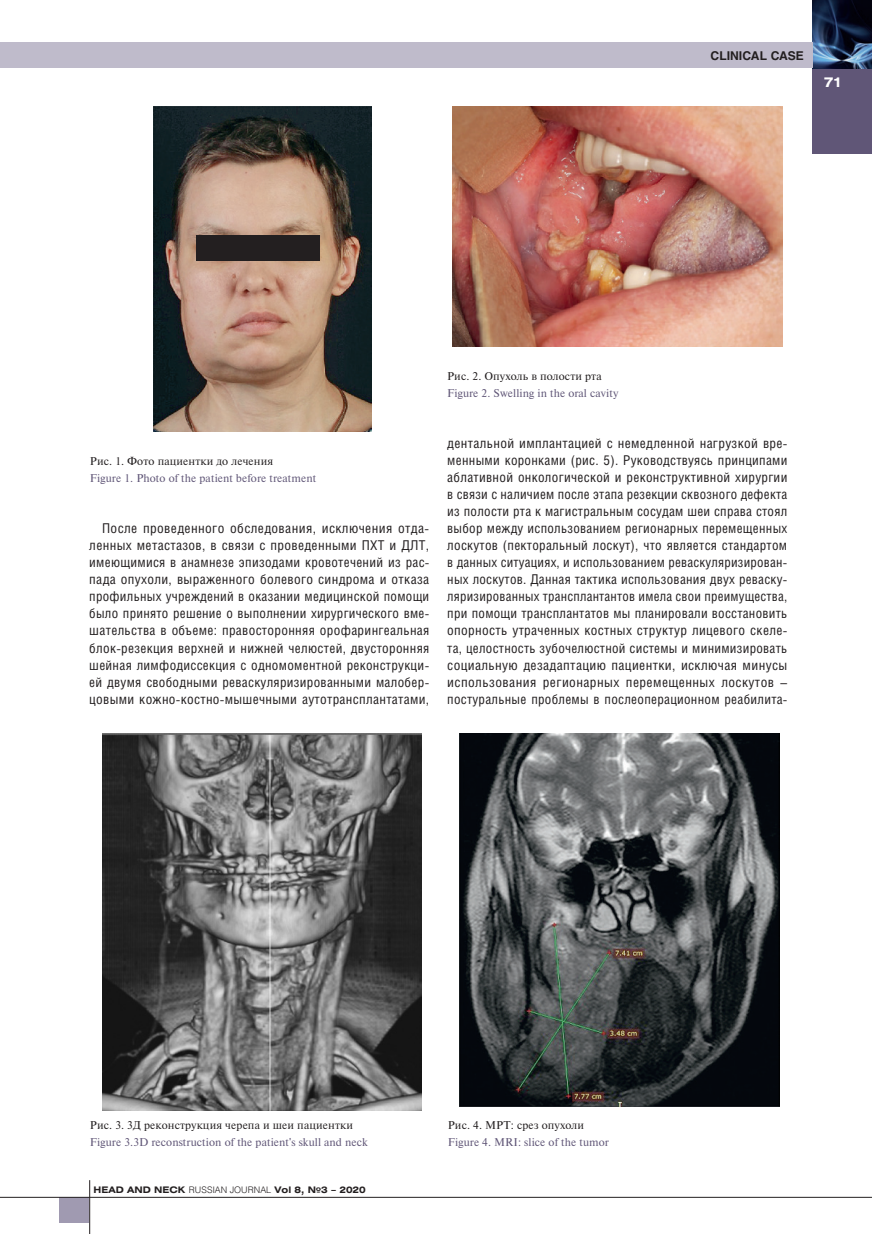
<style>
.page{position:relative;width:872px;height:1234px;background:#fff}
.page>*{position:absolute;margin:0;border:0;box-sizing:border-box;transform-origin:0 0}
.t1{font:13.5px/17px "Helios Cond C";letter-spacing:.02em;color:#231f20;text-align:justify}
.t2{font:700 13.5px "Helios Ext C";color:#fff}
.t3{font:700 12px "Helios C";color:#231f20}
.t4{font:11.25px "Newton";letter-spacing:.01em;color:#605677}
.t5{font:11.25px "Newton";letter-spacing:.01em;color:#231f20}
.t6{font:700 9px "Helios Ext C";color:#231f20}
.s1{font-family:"Helios Light C";font-weight:400}
</style>
<div class="page">
<div style="left:60px;top:1196px;width:29px;height:26px;background:#a09ab1"></div>
<hr style="left:0;top:1196px;width:872px;height:1px;background:#231f20">
<hr style="left:89px;top:1179px;width:1px;height:54px;background:#231f20">
<div style="left:812px;top:68px;width:60px;height:85px;background:#605677"></div>
<img style="left:812px;top:0;width:60px;height:68px">
<div style="left:0;top:43px;width:812px;height:25px;background:#bfbbcb"></div>
<img style="left:153px;top:106px;width:218px;height:325px">
<img style="left:102px;top:733px;width:319px;height:376px">
<img style="left:460px;top:733px;width:319px;height:373px">
<img style="left:452px;top:106px;width:330px;height:240px">
<div style="left:197px;top:235px;width:123px;height:26px;background:#231f20"></div>
<p class="t3" style="left:710px;top:49px;width:95px">CLINICAL CASE</p>
<p class="t2" style="left:823px;top:74px;width:20px">71</p>
<p class="t5" style="left:90px;top:453px;width:185px">Рис. 1. Фото пациентки до лечения</p>
<p class="t4" style="left:90px;top:470px;width:228px">Figure 1. Photo of the patient before treatment</p>
<p class="t1" style="left:89px;top:519px;width:342px;text-indent:13px">После проведенного обследования, исключения отда&shy;ленных метастазов, в связи с проведенными ПХТ и ДЛТ, имеющимися в анамнезе эпизодами кровотечений из рас&shy;пада опухоли, выраженного болевого синдрома и отказа профильных учреждений в оказании медицинской помощи было принято решение о выполнении хирургического вме&shy;шательства в объеме: правосторонняя орофарингеальная блок-резекция верхней и нижней челюстей, двусторонняя шейная лимфодиссекция с одномоментной реконструкци&shy;ей двумя свободными реваскуляризированными малобер&shy;цовыми кожно-костно-мышечными аутотрансплантатами,</p>
<p class="t5" style="left:447px;top:368px;width:156px">Рис. 2. Опухоль в полости рта</p>
<p class="t4" style="left:447px;top:385px;width:173px">Figure 2. Swelling in the oral cavity</p>
<p class="t1" style="left:447px;top:434px;width:341px">дентальной имплантацией с немедленной нагрузкой вре&shy;менными коронками (рис. 5). Руководствуясь принципами аблативной онкологической и реконструктивной хирургии в связи с наличием после этапа резекции сквозного дефекта из полости рта к магистральным сосудам шеи справа стоял выбор между использованием регионарных перемещенных лоскутов (пекторальный лоскут), что является стандартом в данных ситуациях, и использованием реваскуляризирован&shy;ных лоскутов. Данная тактика использования двух реваску&shy;ляризированных трансплантантов имела свои преимущества, при помощи трансплантатов мы планировали восстановить опорность утраченных костных структур лицевого скеле&shy;та, целостность зубочелюстной системы и минимизировать социальную дезадаптацию пациентки, исключая минусы использования регионарных перемещенных лоскутов – постуральные проблемы в послеоперационном реабилита-</p>
<p class="t5" style="left:90px;top:1116px;width:264px">Рис. 3. 3Д реконструкция черепа и шеи пациентки</p>
<p class="t4" style="left:90px;top:1133px;width:279px">Figure 3.3D reconstruction of the patient's skull and neck</p>
<p class="t6" style="left:94px;top:1183px;width:274px">HEAD AND NECK <span class="s1">RUSSIAN JOURNAL</span> Vol 8, №3 – 2020</p>
<p class="t5" style="left:448px;top:1116px;width:138px">Рис. 4. МРТ: срез опухоли</p>
<p class="t4" style="left:448px;top:1133px;width:163px">Figure 4. MRI: slice of the tumor</p>
</div>
